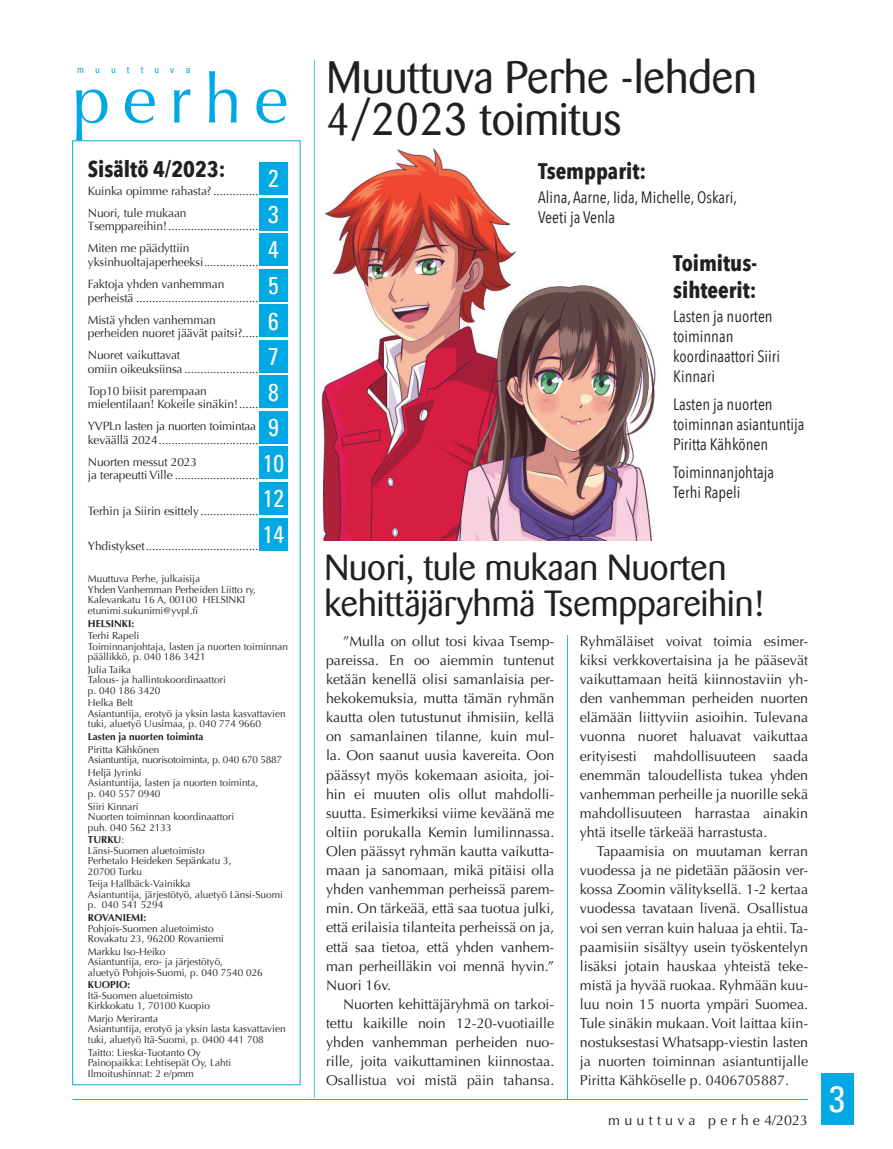
<style>
.page{position:relative;width:893px;height:1149px;background:#fff}
.page>*{position:absolute;margin:0;border:0;box-sizing:border-box;transform-origin:0 0}
.t1{font:68.4px "Optima";letter-spacing:.18em;color:#00a9e3}
.t2{font:45px/42px "Barmeno";color:#231f20}
.t3{font:36px/36px "Barmeno";color:#231f20}
.t4{font:condensed 36px "Univers";color:#fff}
.t5{font:700 22.5px/27px "Avenir Next Condensed";color:#231f20}
.t6{font:16.5px/19.8px "Avenir Next Condensed";color:#231f20}
.t7{font:14.25px/19px "Optima";color:#231f20;text-align:justify}
.t8{font:14.25px "Optima";letter-spacing:.3em;color:#231f20}
.t9{font:12px/22px "Optima";letter-spacing:-.01em;color:#231f20}
.t10{font:10.05px/10.5px "Optima";color:#231f20}
.t11{font:10.05px/10.5px "Optima";letter-spacing:-.02em;color:#231f20}
.t12{font:700 10.05px "Optima";color:#231f20}
.t13{font:condensed 9.6px "Univers";letter-spacing:1.165em;color:#00a9e3}
.s1{font-weight:700}
</style>
<div class="page">
<img style="left:321px;top:148px;width:335px;height:392px">
<div style="left:72px;top:140px;width:228px;height:944px;border:1px solid #00a9e3"></div>
<div style="left:821px;top:1073px;width:32px;height:51px;background:#00a9e3"></div>
<div style="left:259px;top:162px;width:28px;height:33px;background:#00a9e3"></div>
<div style="left:259px;top:198px;width:28px;height:32px;background:#00a9e3"></div>
<div style="left:259px;top:233px;width:28px;height:33px;background:#00a9e3"></div>
<div style="left:259px;top:269px;width:28px;height:32px;background:#00a9e3"></div>
<div style="left:259px;top:304px;width:28px;height:33px;background:#00a9e3"></div>
<div style="left:259px;top:340px;width:28px;height:32px;background:#00a9e3"></div>
<div style="left:259px;top:375px;width:28px;height:33px;background:#00a9e3"></div>
<div style="left:259px;top:411px;width:28px;height:32px;background:#00a9e3"></div>
<div style="left:259px;top:446px;width:28px;height:33px;background:#00a9e3"></div>
<div style="left:259px;top:482px;width:28px;height:32px;background:#00a9e3"></div>
<div style="left:259px;top:517px;width:28px;height:33px;background:#00a9e3"></div>
<hr style="left:313px;top:58px;width:3px;height:28px;background:#fff;opacity:.63">
<hr style="left:313px;top:71px;width:3px;height:1027px;background:#231f20;opacity:.08">
<hr style="left:567px;top:633px;width:3px;height:27px;background:#fff;opacity:.63">
<hr style="left:567px;top:646px;width:3px;height:453px;background:#231f20;opacity:.08">
<p class="t13" style="left:77px;top:63px;width:115px">muuttuva</p>
<h1 class="t1" style="left:72px;top:60px;width:217px">perhe</h1>
<h3 class="t5" style="left:88px;top:155px;width:139px">Sisältö 4/2023:</h3>
<p class="t9" style="left:88px;top:180px;width:192px">Kuinka opimme rahasta? .............. <sup>2<br></sup>Nuori, tule mukaan</p>
<p class="t9" style="left:88px;top:215px;width:192px">Tsemppareihin!............................ <sup>3<br></sup>Miten me päädyttiin</p>
<p class="t9" style="left:88px;top:251px;width:192px">yksinhuoltajaperheeksi................. <sup>4<br></sup>Faktoja yhden vanhemman</p>
<p class="t9" style="left:88px;top:286px;width:192px">perheistä ...................................... <sup>5<br></sup>Mistä yhden vanhemman</p>
<p class="t9" style="left:88px;top:322px;width:192px">perheiden nuoret jäävät paitsi?..... <sup>6<br></sup>Nuoret vaikuttavat</p>
<p class="t9" style="left:88px;top:357px;width:192px">omiin oikeuksiinsa ....................... <sup>7<br></sup>Top10 biisit parempaan</p>
<p class="t9" style="left:88px;top:393px;width:192px">mielentilaan! Kokeile sinäkin!...... <sup>8<br></sup>YVPLn lasten ja nuorten toimintaa</p>
<p class="t9" style="left:88px;top:428px;width:192px">keväällä 2024............................... <sup>9<br></sup>Nuorten messut 2023</p>
<p class="t9" style="left:88px;top:464px;width:198px">ja terapeutti Ville .......................... <sup>10</sup></p>
<p class="t9" style="left:88px;top:499px;width:198px">Terhin ja Siirin esittely.................. <sup>12</sup></p>
<p class="t9" style="left:88px;top:535px;width:198px">Yhdistykset................................... <sup>14</sup></p>
<p class="t10" style="left:88px;top:573px;width:170px">Muuttuva Perhe, julkaisija<br>Yhden Vanhemman Perheiden Liitto ry,<br>Kalevankatu 16 A, 00100 HELSINKI etunimi.sukunimi@yvpl.fi</p>
<p class="t12" style="left:88px;top:617px;width:48px">HELSINKI:</p>
<p class="t10" style="left:88px;top:630px;width:202px">Terhi Rapeli<br>Toiminnanjohtaja, lasten ja nuorten toiminnan päällikkö, p. 040 186 3421</p>
<p class="t10" style="left:88px;top:664px;width:140px">Julia Taika<br>Talous- ja hallintokoordinaattori p. 040 186 3420</p>
<p class="t10" style="left:88px;top:697px;width:199px">Helka Belt<br>Asiantuntija, erotyö ja yksin lasta kasvattavien tuki, aluetyö Uusimaa, p. 040 774 9660</p>
<p class="t12" style="left:88px;top:730px;width:117px">Lasten ja nuorten toiminta</p>
<p class="t11" style="left:88px;top:744px;width:196px">Piritta Kähkönen<br>Asiantuntija, nuorisotoiminta, p. 040 670 5887</p>
<p class="t10" style="left:88px;top:767px;width:172px">Heljä Jyrinki<br>Asiantuntija, lasten ja nuorten toiminta, p. 040 557 0940</p>
<p class="t10" style="left:88px;top:800px;width:148px">Siiri Kinnari<br>Nuorten toiminnan koordinaattori puh. 040 562 2133</p>
<p class="t10" style="left:88px;top:834px;width:145px"><span class="s1">TURKU</span>:<br>Länsi-Suomen aluetoimisto<br>Perhetalo Heideken Sepänkatu 3,<br>20700 Turku</p>
<p class="t10" style="left:88px;top:878px;width:196px">Teija Hallbäck-Vainikka<br>Asiantuntija, järjestötyö, aluetyö Länsi-Suomi p. 040 541 5294</p>
<p class="t12" style="left:88px;top:911px;width:60px">ROVANIEMI:</p>
<p class="t10" style="left:88px;top:922px;width:138px">Pohjois-Suomen aluetoimisto<br>Rovakatu 23, 96200 Rovaniemi</p>
<p class="t10" style="left:88px;top:945px;width:176px">Markku Iso-Heiko<br>Asiantuntija, ero- ja järjestötyö,<br>aluetyö Pohjois-Suomi, p. 040 7540 026</p>
<p class="t12" style="left:88px;top:978px;width:44px">KUOPIO:</p>
<p class="t10" style="left:88px;top:989px;width:124px">Itä-Suomen aluetoimisto<br>Kirkkokatu 1, 70100 Kuopio</p>
<p class="t10" style="left:88px;top:1013px;width:199px">Marjo Meriranta<br>Asiantuntija, erotyö ja yksin lasta kasvattavien tuki, aluetyö Itä-Suomi, p. 0400 441 708</p>
<p class="t10" style="left:88px;top:1046px;width:145px">Taitto: Lieska-Tuotanto Oy<br>Painopaikka: Lehtisepät Oy, Lahti<br>Ilmoitushinnat: 2 e/pmm</p>
<h2 class="t2" style="left:327px;top:57px;width:432px">Muuttuva Perhe -lehden<br>4/2023 toimitus</h2>
<h3 class="t5" style="left:538px;top:157px;width:110px">Tsempparit:</h3>
<p class="t6" style="left:538px;top:186px;width:200px">Alina, Aarne, Iida, Michelle, Oskari,<br>Veeti ja Venla</p>
<h3 class="t5" style="left:673px;top:249px;width:85px">Toimitus&shy;sihteerit:</h3>
<p class="t6" style="left:673px;top:305px;width:108px">Lasten ja nuorten toiminnan koordinaattori Siiri<br>Kinnari</p>
<p class="t6" style="left:673px;top:393px;width:133px">Lasten ja nuorten toiminnan asiantuntija<br>Piritta Kähkönen</p>
<p class="t6" style="left:673px;top:461px;width:102px">Toiminnanjohtaja<br>Terhi Rapeli</p>
<h3 class="t3" style="left:324px;top:549px;width:441px">Nuori, tule mukaan Nuorten kehittäjäryhmä Tsemppareihin!</h3>
<p class="t7" style="left:326px;top:631px;width:230px;text-indent:17px">”Mulla on ollut tosi kivaa Tsemp&shy;pareissa. En oo aiemmin tuntenut ketään kenellä olisi samanlaisia per&shy;hekokemuksia, mutta tämän ryhmän kautta olen tutustunut ihmisiin, kellä on samanlainen tilanne, kuin mul&shy;la. Oon saanut uusia kavereita. Oon päässyt myös kokemaan asioita, joi&shy;hin ei muuten olis ollut mahdolli&shy;suutta. Esimerkiksi viime keväänä me oltiin porukalla Kemin lumilinnassa.<br>Olen päässyt ryhmän kautta vaikutta&shy;maan ja sanomaan, mikä pitäisi olla yhden vanhemman perheissä parem&shy;min. On tärkeää, että saa tuotua julki, että erilaisia tilanteita perheissä on ja, että saa tietoa, että yhden vanhem&shy;man perheilläkin voi mennä hyvin.” Nuori 16v.</p>
<p class="t7" style="left:326px;top:994px;width:230px;text-indent:17px">Nuorten kehittäjäryhmä on tarkoi&shy;tettu kaikille noin 12-20-vuotiaille yhden vanhemman perheiden nuo&shy;rille, joita vaikuttaminen kiinnostaa.<br>Osallistua voi mistä päin tahansa.</p>
<p class="t7" style="left:580px;top:631px;width:230px">Ryhmäläiset voivat toimia esimer&shy;kiksi verkkovertaisina ja he pääsevät vaikuttamaan heitä kiinnostaviin yh&shy;den vanhemman perheiden nuorten elämään liittyviin asioihin. Tulevana vuonna nuoret haluavat vaikuttaa erityisesti mahdollisuuteen saada enemmän taloudellista tukea yhden vanhemman perheille ja nuorille sekä mahdollisuuteen harrastaa ainakin yhtä itselle tärkeää harrastusta.</p>
<p class="t7" style="left:580px;top:841px;width:230px;text-indent:17px">Tapaamisia on muutaman kerran vuodessa ja ne pidetään pääosin ver&shy;kossa Zoomin välityksellä. 1-2 kertaa vuodessa tavataan livenä. Osallistua voi sen verran kuin haluaa ja ehtii. Ta&shy;paamisiin sisältyy usein työskentelyn lisäksi jotain hauskaa yhteistä teke&shy;mistä ja hyvää ruokaa. Ryhmään kuu&shy;luu noin 15 nuorta ympäri Suomea.<br>Tule sinäkin mukaan. Voit laittaa kiin&shy;nostuksestasi Whatsapp-viestin lasten ja nuorten toiminnan asiantuntijalle Piritta Kähköselle p. 0406705887.</p>
<p class="t8" style="left:608px;top:1111px;width:201px">muuttuva perhe4/2023</p>
<h3 class="t4" style="left:829px;top:1075px;width:17px">3</h3>
</div>
